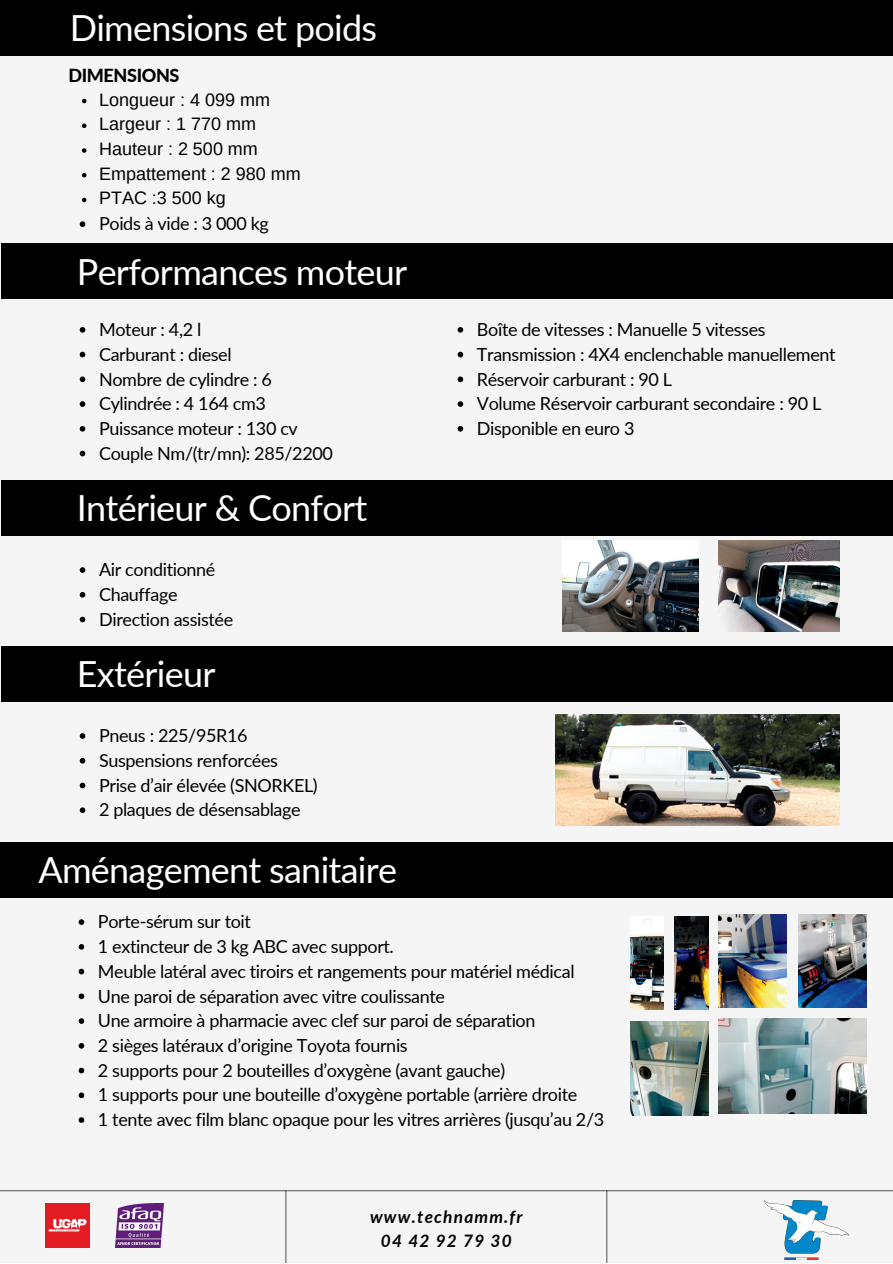
<style>
.page{position:relative;width:893px;height:1264px;background:#fff}
.page>*{position:absolute;margin:0;border:0;box-sizing:border-box;transform-origin:0 0}
.t1{font:36px "Lato";letter-spacing:-.02em;color:#fff}
.t2{font:18px "Lato";letter-spacing:-.02em;color:#000}
.t3{font:18px "Arimo";color:#000}
.t4{font:800 18px "Lato";letter-spacing:-.02em;color:#000}
.t5{font:italic 700 17.25px "Lato";letter-spacing:.07em;color:#000}
</style>
<div class="page">
<div style="left:0;top:0;width:892px;height:1262px;background:#f5f5f5"></div>
<hr style="left:0;top:1190px;width:892px;height:1px;background:#000">
<hr style="left:606px;top:1190px;width:1px;height:72px;background:#000">
<hr style="left:285px;top:1190px;width:1px;height:72px;background:#000">
<img style="left:45px;top:1203px;width:44px;height:44px">
<img style="left:116px;top:1203px;width:47px;height:44px">
<div style="left:0;top:0;width:892px;height:55px;background:#000"></div>
<div style="left:1px;top:243px;width:891px;height:56px;background:#000"></div>
<div style="left:1px;top:480px;width:891px;height:55px;background:#000"></div>
<div style="left:1px;top:645px;width:891px;height:56px;background:#000"></div>
<img style="left:764px;top:1200px;width:84px;height:59px">
<img style="left:555px;top:714px;width:284px;height:111px">
<img style="left:718px;top:540px;width:121px;height:91px">
<img style="left:562px;top:540px;width:136px;height:91px">
<svg style="left:82px;top:99px;width:4px;height:4px"></svg>
<svg style="left:82px;top:123px;width:4px;height:5px"></svg>
<svg style="left:82px;top:148px;width:4px;height:5px"></svg>
<svg style="left:82px;top:173px;width:4px;height:4px"></svg>
<svg style="left:82px;top:198px;width:4px;height:4px"></svg>
<svg style="left:80px;top:221px;width:5px;height:6px"></svg>
<svg style="left:80px;top:327px;width:5px;height:5px"></svg>
<svg style="left:80px;top:352px;width:5px;height:5px"></svg>
<svg style="left:80px;top:376px;width:5px;height:6px"></svg>
<svg style="left:80px;top:401px;width:5px;height:6px"></svg>
<svg style="left:80px;top:426px;width:5px;height:5px"></svg>
<svg style="left:80px;top:451px;width:5px;height:5px"></svg>
<svg style="left:80px;top:567px;width:5px;height:6px"></svg>
<svg style="left:80px;top:592px;width:5px;height:5px"></svg>
<svg style="left:80px;top:616px;width:5px;height:6px"></svg>
<svg style="left:457px;top:327px;width:6px;height:5px"></svg>
<svg style="left:457px;top:352px;width:6px;height:5px"></svg>
<svg style="left:457px;top:376px;width:6px;height:6px"></svg>
<svg style="left:457px;top:401px;width:6px;height:6px"></svg>
<svg style="left:457px;top:426px;width:6px;height:5px"></svg>
<svg style="left:80px;top:733px;width:5px;height:5px"></svg>
<svg style="left:80px;top:758px;width:5px;height:5px"></svg>
<svg style="left:80px;top:782px;width:5px;height:6px"></svg>
<svg style="left:80px;top:807px;width:5px;height:6px"></svg>
<div style="left:0;top:842px;width:892px;height:55px;background:#000"></div>
<svg style="left:79px;top:919px;width:5px;height:5px"></svg>
<svg style="left:79px;top:944px;width:5px;height:5px"></svg>
<svg style="left:79px;top:968px;width:5px;height:6px"></svg>
<svg style="left:79px;top:993px;width:5px;height:6px"></svg>
<svg style="left:79px;top:1018px;width:5px;height:5px"></svg>
<svg style="left:79px;top:1043px;width:5px;height:5px"></svg>
<svg style="left:79px;top:1067px;width:5px;height:6px"></svg>
<svg style="left:79px;top:1092px;width:5px;height:6px"></svg>
<svg style="left:79px;top:1117px;width:5px;height:5px"></svg>
<img style="left:718px;top:914px;width:68px;height:93px">
<img style="left:798px;top:914px;width:68px;height:93px">
<img style="left:718px;top:1018px;width:148px;height:95px">
<img style="left:674px;top:916px;width:34px;height:93px">
<img style="left:630px;top:919px;width:33px;height:90px">
<img style="left:630px;top:1021px;width:78px;height:94px">
<p class="t1" style="left:70px;top:6px;width:309px">Dimensions et poids</p>
<p class="t4" style="left:68px;top:64px;width:113px">DIMENSIONS</p>
<p class="t3" style="left:99px;top:89px;width:172px">Longueur : 4 099 mm</p>
<p class="t3" style="left:99px;top:114px;width:158px">Largeur : 1 770 mm</p>
<p class="t3" style="left:99px;top:139px;width:160px">Hauteur : 2 500 mm</p>
<p class="t3" style="left:99px;top:163px;width:203px">Empattement : 2 980 mm</p>
<p class="t3" style="left:99px;top:188px;width:128px">PTAC :3 500 kg</p>
<p class="t2" style="left:99px;top:212px;width:171px">Poids à vide : 3 000 kg</p>
<p class="t1" style="left:77px;top:249px;width:332px">Performances moteur</p>
<p class="t2" style="left:99px;top:318px;width:104px">Moteur : 4,2 l</p>
<p class="t2" style="left:99px;top:343px;width:134px">Carburant : diesel</p>
<p class="t2" style="left:99px;top:368px;width:174px">Nombre de cylindre : 6</p>
<p class="t2" style="left:99px;top:392px;width:168px">Cylindrée : 4 164 cm3</p>
<p class="t2" style="left:99px;top:417px;width:200px">Puissance moteur : 130 cv</p>
<p class="t2" style="left:99px;top:442px;width:235px">Couple Nm/(tr/mn): 285/2200</p>
<p class="t1" style="left:77px;top:485px;width:292px">Intérieur &amp; Confort</p>
<p class="t2" style="left:99px;top:558px;width:118px">Air conditionné</p>
<p class="t2" style="left:99px;top:583px;width:80px">Chauffage</p>
<p class="t2" style="left:99px;top:608px;width:136px">Direction assistée</p>
<p class="t1" style="left:77px;top:651px;width:140px">Extérieur</p>
<p class="t2" style="left:477px;top:318px;width:290px">Boîte de vitesses : Manuelle 5 vitesses</p>
<p class="t2" style="left:477px;top:343px;width:360px">Transmission : 4X4 enclenchable manuellement</p>
<p class="t2" style="left:477px;top:368px;width:197px">Réservoir carburant : 90 L</p>
<p class="t2" style="left:477px;top:392px;width:346px">Volume Réservoir carburant secondaire : 90 L</p>
<p class="t2" style="left:477px;top:417px;width:159px">Disponible en euro 3</p>
<p class="t2" style="left:99px;top:724px;width:150px">Pneus : 225/95R16</p>
<p class="t2" style="left:99px;top:749px;width:180px">Suspensions renforcées</p>
<p class="t2" style="left:99px;top:774px;width:220px">Prise d’air élevée (SNORKEL)</p>
<p class="t2" style="left:99px;top:798px;width:203px">2 plaques de désensablage</p>
<p class="t1" style="left:38px;top:847px;width:360px">Aménagement sanitaire</p>
<p class="t2" style="left:98px;top:910px;width:154px">Porte-sérum sur toit</p>
<p class="t2" style="left:98px;top:935px;width:297px">1 extincteur de 3 kg ABC avec support.</p>
<p class="t2" style="left:98px;top:960px;width:478px">Meuble latéral avec tiroirs et rangements pour matériel médical</p>
<p class="t2" style="left:98px;top:984px;width:348px">Une paroi de séparation avec vitre coulissante</p>
<p class="t2" style="left:98px;top:1009px;width:439px">Une armoire à pharmacie avec clef sur paroi de séparation</p>
<p class="t2" style="left:98px;top:1034px;width:311px">2 sièges latéraux d’origine Toyota fournis</p>
<p class="t2" style="left:98px;top:1058px;width:408px">2 supports pour 2 bouteilles d’oxygène (avant gauche)</p>
<p class="t2" style="left:98px;top:1083px;width:481px">1 supports pour une bouteille d’oxygène portable (arrière droite</p>
<p class="t2" style="left:98px;top:1108px;width:507px">1 tente avec film blanc opaque pour les vitres arrières (jusqu’au 2/3</p>
<p class="t5" style="left:370px;top:1206px;width:154px">www.technamm.fr</p>
<p class="t5" style="left:381px;top:1229px;width:132px">04 42 92 79 30</p>
</div>
